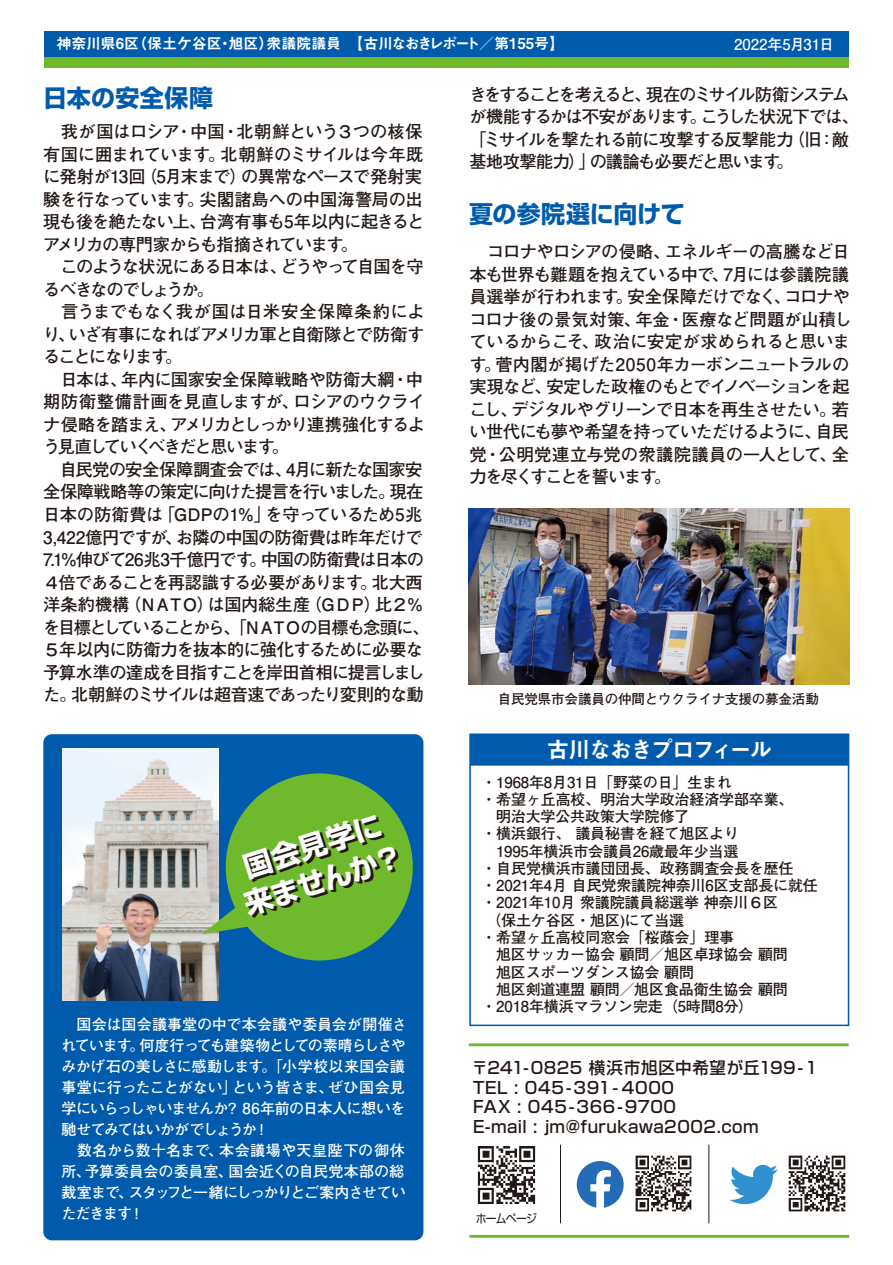
<style>
.page{position:relative;width:893px;height:1265px;background:#fff}
.page>*{position:absolute;margin:0;border:0;box-sizing:border-box;transform-origin:0 0}
.t1{font:700 28.5px/36px "Shin Go Pro";color:#fff;text-align:center}
.t2{font:700 24px "Shin Go Pro";letter-spacing:.01em;color:#005bac}
.t3{font:22.5px "Midashi Go Pr 5 MB31";letter-spacing:-.08em;color:#fff}
.t4{font:700 17.25px/22.5px "Futo Go B101 Pr 5";letter-spacing:-.05em;color:#221815}
.t5{font:700 17.25px/22.5px "Futo Go B101 Pr 5";letter-spacing:-.085em;color:#221815}
.t6{font:500 16.5px/19.5px "Shin Go Pro";letter-spacing:.03em;color:#221815}
.t7{font:700 15px "Futo Go B101 Pr 5";letter-spacing:-.01em;color:#221815}
.t8{font:700 15px/21px "Futo Go B101 Pr 5";letter-spacing:-.025em;color:#fff}
.t9{font:15px "Midashi Go Pr 5 MB31";letter-spacing:-.005em;color:#fff}
.t10{font:700 15px "Futo Go B101 Pr 5";color:#fff}
.t11{font:700 13.5px "Futo Go B101 Pr 5";letter-spacing:-.01em;color:#221815}
.t12{font:12px "Shin Go Pro";letter-spacing:-.07em;color:#221815;scale:.9 1}
.s1{font-family:"Midashi Go Pr 5 MB31";font-weight:400}
</style>
<div class="page">
<div style="left:43px;top:734px;width:380px;height:505px;background:#005bac;border-radius:9px"></div>
<div style="left:44px;top:31px;width:804px;height:26px;background:#005bac"></div>
<div style="left:44px;top:57px;width:804px;height:10px;background:#6fba2c"></div>
<img style="left:477px;top:1146px;width:59px;height:58px">
<img style="left:635px;top:1155px;width:57px;height:57px">
<svg style="left:576px;top:1161px;width:47px;height:46px"></svg>
<img style="left:788px;top:1155px;width:58px;height:57px">
<svg style="left:729px;top:1164px;width:48px;height:39px"></svg>
<hr style="left:560px;top:1144px;width:1px;height:78px;background:#221815">
<hr style="left:708px;top:1144px;width:1px;height:78px;background:#221815">
<img style="left:468px;top:508px;width:381px;height:176px">
<div style="left:470px;top:734px;width:379px;height:31px;background:#005bac"></div>
<div style="left:469px;top:733px;width:380px;height:292px;border:2px solid #005bac"></div>
<hr style="left:469px;top:1234px;width:380px;height:3px;background:#6fba2c">
<hr style="left:469px;top:1043px;width:379px;height:2px;background:#6fba2c">
<img style="left:62px;top:748px;width:156px;height:252px">
<div style="left:226px;top:773px;width:187px;height:187px;background:#6fba2c;border-radius:50%"></div>
<svg style="left:201px;top:902px;width:53px;height:32px"></svg>
<p class="t9" style="left:56px;top:32px;width:509px">神奈川県6区（保土ケ谷区・旭区）衆議院議員 【古川なおきレポート／第155号】</p>
<p class="t10" style="left:734px;top:32px;width:101px">2022年5月31日</p>
<h2 class="t2" style="left:43px;top:79px;width:171px">日本の安全保障</h2>
<p class="t4" style="left:43px;top:119px;width:388px">　我が国はロシア・中国・北朝鮮という３つの核保有国に囲まれています。北朝鮮のミサイルは今年既に発射が13回（5月末まで）の異常なペースで発射実験を行なっています。尖閣諸島への中国海警局の出現も後を絶たない上、台湾有事も5年以内に起きるとアメリカの専門家からも指摘されています。<br>　このような状況にある日本は、どうやって自国を守るべきなのでしょうか。<br>　言うまでもなく我が国は日米安全保障条約により、いざ有事になればアメリカ軍と自衛隊とで防衛することになります。<br>　日本は、年内に国家安全保障戦略や防衛大綱・中期防衛整備計画を見直しますが、ロシアのウクライナ侵略を踏まえ、アメリカとしっかり連携強化するよう見直していくべきだと思います。<br>　自民党の安全保障調査会では、4月に新たな国家安全保障戦略等の策定に向けた提言を行いました。現在日本の防衛費は「GDPの1%」を守っているため5兆<br>3,422億円ですが、お隣の中国の防衛費は昨年だけで<br>7.1%伸びて26兆3千億円です。中国の防衛費は日本の<br>４倍であることを再認識する必要があります。北大西洋条約機構（ＮＡＴＯ）は国内総生産（ＧＤＰ）比２％を目標としていることから、「ＮＡＴＯの目標も念頭に、<br>５年以内に防衛力を抜本的に強化するために必要な予算水準の達成を目指すことを岸田首相に提言しました。北朝鮮のミサイルは超音速であったり変則的な動</p>
<h1 class="t1" style="left:227px;top:850px;width:167px;rotate:-18deg">国会見学に来ませんか？</h1>
<p class="t8" style="left:61px;top:1012px;width:347px">　国会は国会議事堂の中で本会議や委員会が開催されています。何度行っても建築物としての素晴らしさやみかげ石の美しさに感動します。「小学校以来国会議事堂に行ったことがない」という皆さま、ぜひ国会見学にいらっしゃいませんか? 86年前の日本人に想いを馳せてみてはいかがでしょうか！<br>　数名から数十名まで、本会議場や天皇陛下の御休所、予算委員会の委員室、国会近くの自民党本部の総裁室まで、スタッフと一緒にしっかりとご案内させていただきます！</p>
<p class="t5" style="left:469px;top:82px;width:391px">きをすることを考えると、現在のミサイル防衛システムが機能するかは不安があります。こうした状況下では、「ミサイルを撃たれる前に攻撃する反撃能力（旧：敵基地攻撃能力）」の議論も必要だと思います。</p>
<h2 class="t2" style="left:469px;top:195px;width:217px">夏の参院選に向けて</h2>
<p class="t4" style="left:469px;top:239px;width:384px">　コロナやロシアの侵略、エネルギーの高騰など日本も世界も難題を抱えている中で、7月には参議院議員選挙が行われます。安全保障だけでなく、コロナやコロナ後の景気対策、年金・医療など問題が山積しているからこそ、政治に安定が求められると思います。菅内閣が掲げた2050年カーボンニュートラルの実現など、安定した政権のもとでイノベーションを起こし、デジタルやグリーンで日本を再生させたい。若い世代にも夢や希望を持っていただけるように、自民党・公明党連立与党の衆議院議員の一人として、全力を尽くすことを誓います。</p>
<p class="t11" style="left:498px;top:688px;width:322px">自民党県市会議員の仲間とウクライナ支援の募金活動</p>
<h3 class="t3" style="left:546px;top:731px;width:227px">古川なおきプロフィール</h3>
<p class="t7" style="left:481px;top:769px;width:252px">・1968年8月31日「野菜の日」生まれ</p>
<p class="t7" style="left:481px;top:787px;width:313px">・希望ヶ丘高校、明治大学政治経済学部卒業、</p>
<p class="t7" style="left:496px;top:804px;width:195px">明治大学公共政策大学院修了</p>
<p class="t7" style="left:481px;top:821px;width:259px">・横浜銀行、 議員秘書を経て旭区より</p>
<p class="t7" style="left:496px;top:838px;width:244px">1995年横浜市会議員26歳最年少当選</p>
<p class="t7" style="left:481px;top:856px;width:313px">・自民党横浜市議団団長、政務調査会長を歴任</p>
<p class="t7" style="left:481px;top:873px;width:338px">・2021年4月 自民党衆議院神奈川6区支部長に就任</p>
<p class="t7" style="left:481px;top:890px;width:298px">・2021年10月 衆議院議員総選挙 神奈川６区</p>
<p class="t7" style="left:486px;top:907px;width:199px">（保土ケ谷区・旭区)にて当選</p>
<p class="t7" style="left:481px;top:925px;width:254px">・希望ヶ丘高校同窓会「桜蔭会」理事</p>
<p class="t7" style="left:496px;top:942px;width:293px">旭区サッカー協会 顧問<span class="s1">／</span>旭区卓球協会 顧問</p>
<p class="t7" style="left:496px;top:959px;width:200px">旭区スポーツダンス協会 顧問</p>
<p class="t7" style="left:496px;top:976px;width:293px">旭区剣道連盟 顧問<span class="s1">／</span>旭区食品衛生協会 顧問</p>
<p class="t7" style="left:481px;top:994px;width:274px">・2018年横浜マラソン完走（5時間8分）</p>
<p class="t6" style="left:471px;top:1055px;width:347px">〒241-0825 横浜市旭区中希望が丘199-1<br>TEL : 045-391- 4000<br>FAX : 045-366-9700<br>E-mail : jm@furukawa2002.com</p>
<p class="t12" style="left:476px;top:1208px;width:69px">ホームページ</p>
</div>
